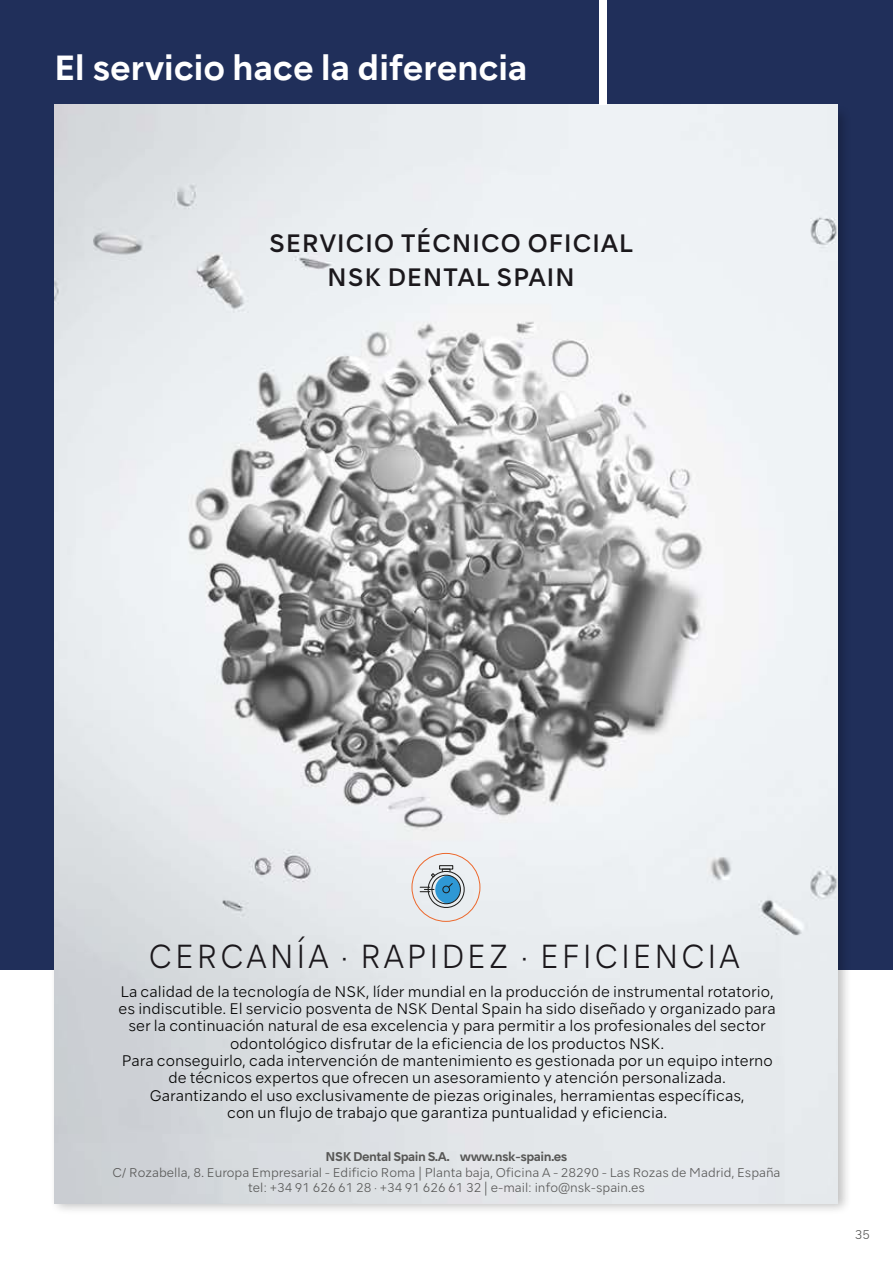
<style>
.page{position:relative;width:893px;height:1263px;background:#fff}
.page>*{position:absolute;margin:0;border:0;box-sizing:border-box;transform-origin:0 0}
.t1{font:700 33px "NSKTSRE";letter-spacing:-.01em;color:#fff}
.t2{font:300 31.5px "NSKTSRE";letter-spacing:.1em;color:#1b181c;scale:.92 1}
.t3{font:500 23.85px/34.2px "NSKTSRE";letter-spacing:.02em;color:#1b181c;text-align:center}
.t4{font:300 14.55px/17.4px "NSKTSRE";color:#000;text-align:center}
.t5{font:300 12px/15.6px "NSKTSRE";color:#575756;text-align:center}
.t6{font:700 12px "NSKTSRE";letter-spacing:-.045em;color:#575756}
</style>
<div class="page">
<div style="left:0;top:0;width:893px;height:104px;background:#202f5a"></div>
<div style="left:0;top:104px;width:893px;height:865px;background:#202f5a"></div>
<div style="left:49px;top:104px;width:803px;height:1112px;background:#000;opacity:.25"></div>
<img style="left:54px;top:104px;width:784px;height:1099px">
<div style="left:439px;top:865px;width:14px;height:4px;border:1px solid #1e1e1c"></div>
<svg style="left:420px;top:868px;width:46px;height:43px;background:#9cb9ca"></svg>
<div style="left:411px;top:853px;width:69px;height:69px;border:1px solid #ec682c;border-radius:50%"></div>
<div style="left:600px;top:0;width:7px;height:104px;background:#fff"></div>
<h1 class="t1" style="left:54px;top:45px;width:475px">El servicio hace la diferencia</h1>
<h3 class="t3" style="left:269px;top:226px;width:366px">SERVICIO TÉCNICO OFICIAL<br>NSK DENTAL SPAIN</h3>
<h2 class="t2" style="left:149px;top:935px;width:644px">CERCANÍA · RAPIDEZ · EFICIENCIA</h2>
<p class="t4" style="left:119px;top:982px;width:659px">La calidad de la tecnología de NSK, líder mundial en la producción de instrumental rotatorio, es indiscutible. El servicio posventa de NSK Dental Spain ha sido diseñado y organizado para ser la continuación natural de esa excelencia y para permitir a los profesionales del sector odontológico disfrutar de la eficiencia de los productos NSK.<br>Para conseguirlo, cada intervención de mantenimiento es gestionada por un equipo interno de técnicos expertos que ofrecen un asesoramiento y atención personalizada.<br>Garantizando el uso exclusivamente de piezas originales, herramientas específicas,<br>con un flujo de trabajo que garantiza puntualidad y eficiencia.</p>
<p class="t6" style="left:325px;top:1149px;width:244px">NSK Dental Spain S.A. www.nsk-spain.es</p>
<p class="t5" style="left:112px;top:1164px;width:670px">C/ Rozabella, 8. Europa Empresarial - Edificio Roma | Planta baja, Oficina A - 28290 - Las Rozas de Madrid, España tel: +34 91 626 61 28 · +34 91 626 61 32 | e-mail: info@nsk-spain.es</p>
<p class="t5" style="left:855px;top:1227px;width:17px">35</p>
</div>
